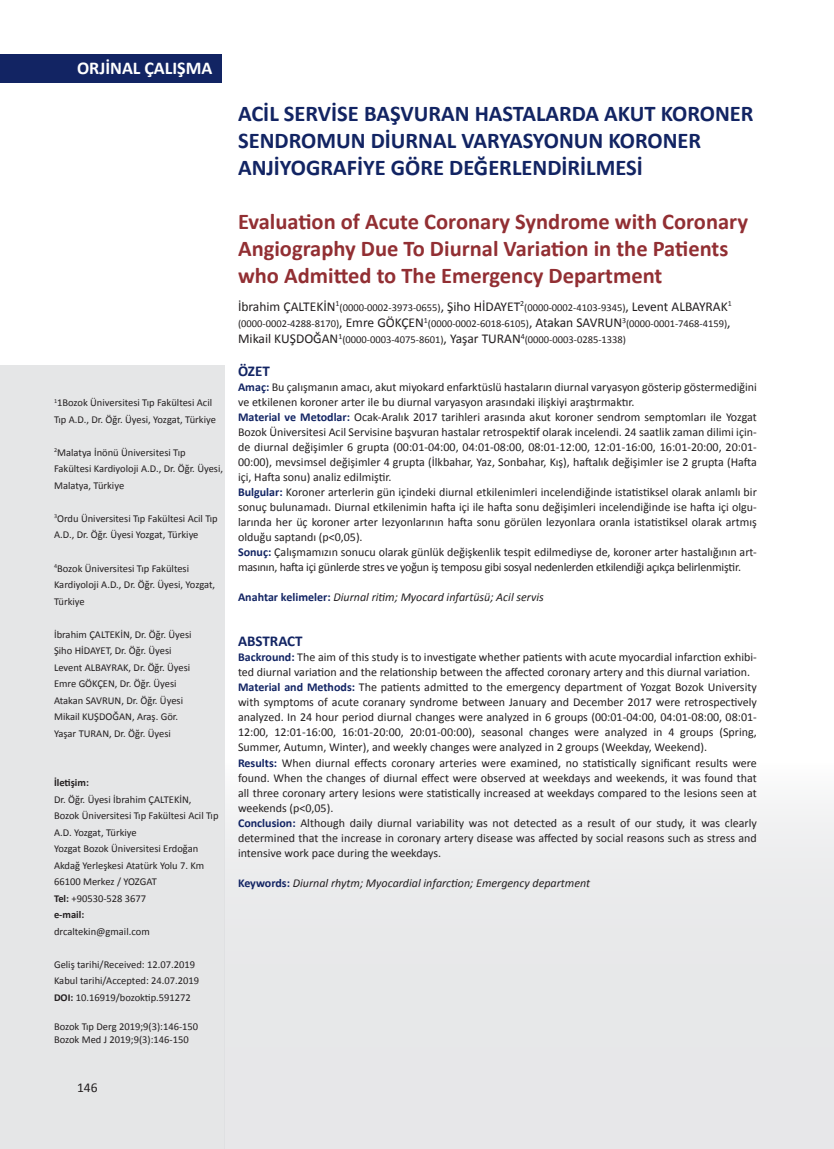
<style>
.page{position:relative;width:834px;height:1149px;background:#fff}
.page>*{position:absolute;margin:0;border:0;box-sizing:border-box;transform-origin:0 0}
.t1{font:700 22.5px/27px "Calibri";color:#922f33}
.t2{font:700 22.5px/27px "Calibri";color:#122463}
.t3{font:700 18px "Calibri";color:#fff}
.t4{font:700 15px "Calibri";color:#122463}
.t5{font:13.5px "Calibri";color:#231f20}
.t6{font:12px/15px "Calibri";color:#231f20;text-align:justify}
.t7{font:12px/15px "Calibri";letter-spacing:-.02em;color:#231f20}
.t8{font:italic 12px "Calibri";color:#231f20}
.t9{font:10.5px/16.5px "Calibri";color:#231f20}
.t10{font:700 10.5px "Calibri";color:#231f20}
.s1{font-weight:700}
.s2{font-size:10.5px}
.s3{font-size:13.5px}
.s4{font-weight:700;color:#122463}
.s5{font-weight:700;font-style:normal;color:#122463}
</style>
<div class="page">
<div style="left:224px;top:763px;width:609px;height:385px;background:linear-gradient(to bottom,#f3f4f4,#e3e3e5)"></div>
<div style="left:0;top:365px;width:224px;height:783px;background:#e5e6e7"></div>
<div style="left:0;top:54px;width:221px;height:28px;background:#122463"></div>
<p class="t3" style="left:77px;top:57px;width:137px">ORJİNAL ÇALIŞMA</p>
<p class="t9" style="left:54px;top:394px;width:163px"><sup>1</sup>1Bozok Üniversitesi Tıp Fakültesi Acil<br>Tıp A.D., Dr. Öğr. Üyesi, Yozgat, Türkiye</p>
<p class="t9" style="left:54px;top:443px;width:170px"><sup>2</sup>Malatya İnönü Üniversitesi Tıp<br>Fakültesi Kardiyoloji A.D., Dr. Öğr. Üyesi,<br>Malatya, Türkiye</p>
<p class="t9" style="left:54px;top:509px;width:165px"><sup>3</sup>Ordu Üniversitesi Tıp Fakültesi Acil Tıp<br>A.D., Dr. Öğr. Üyesi Yozgat, Türkiye</p>
<p class="t9" style="left:54px;top:559px;width:163px"><sup>4</sup>Bozok Üniversitesi Tıp Fakültesi<br>Kardiyoloji A.D., Dr. Öğr. Üyesi, Yozgat,<br>Türkiye</p>
<p class="t9" style="left:54px;top:625px;width:139px">İbrahim ÇALTEKİN, Dr. Öğr. Üyesi</p>
<p class="t9" style="left:54px;top:641px;width:119px">Şiho HİDAYET, Dr. Öğr. Üyesi</p>
<p class="t9" style="left:54px;top:658px;width:138px">Levent ALBAYRAK, Dr. Öğr. Üyesi</p>
<p class="t9" style="left:54px;top:674px;width:124px">Emre GÖKÇEN, Dr. Öğr. Üyesi</p>
<p class="t9" style="left:54px;top:691px;width:130px">Atakan SAVRUN, Dr. Öğr. Üyesi</p>
<p class="t9" style="left:54px;top:707px;width:126px">Mikail KUŞDOĞAN, Araş. Gör.</p>
<p class="t9" style="left:54px;top:724px;width:118px">Yaşar TURAN, Dr. Öğr. Üyesi</p>
<p class="t10" style="left:54px;top:776px;width:36px">İletişim:</p>
<p class="t9" style="left:54px;top:790px;width:139px">Dr. Öğr. Üyesi İbrahim ÇALTEKİN,</p>
<p class="t9" style="left:54px;top:806px;width:166px">Bozok Üniversitesi Tıp Fakültesi Acil Tıp<br>A.D. Yozgat, Türkiye</p>
<p class="t9" style="left:54px;top:839px;width:152px">Yozgat Bozok Üniversitesi Erdoğan<br>Akdağ Yerleşkesi Atatürk Yolu 7. Km<br>66100 Merkez / YOZGAT</p>
<p class="t9" style="left:54px;top:889px;width:94px"><span class="s1">Tel:</span> +90530-528 3677</p>
<p class="t10" style="left:54px;top:908px;width:32px">e-mail:</p>
<p class="t9" style="left:54px;top:922px;width:97px">drcaltekin@gmail.com</p>
<p class="t9" style="left:54px;top:955px;width:142px">Geliş tarihi/Received: 12.07.2019</p>
<p class="t9" style="left:54px;top:971px;width:147px">Kabul tarihi/Accepted: 24.07.2019</p>
<p class="t9" style="left:54px;top:988px;width:138px"><span class="s1">DOI:</span> 10.16919/bozoktip.591272</p>
<p class="t9" style="left:54px;top:1017px;width:146px">Bozok Tıp Derg 2019;9(3):146-150</p>
<p class="t9" style="left:54px;top:1030px;width:136px">Bozok Med J 2019;9(3):146-150</p>
<p class="t5" style="left:77px;top:1078px;width:22px">146</p>
<p class="t2" style="left:238px;top:99px;width:517px">ACİL SERVİSE BAŞVURAN HASTALARDA AKUT KORONER<br>SENDROMUN DİURNAL VARYASYONUN KORONER<br>ANJİYOGRAFİYE GÖRE DEĞERLENDİRİLMESİ</p>
<p class="t1" style="left:238px;top:207px;width:511px">Evaluation of Acute Coronary Syndrome with Coronary<br>Angiography Due To Diurnal Variation in the Patients who Admitted to The Emergency Department</p>
<p class="t5" style="left:238px;top:298px;width:495px">İbrahim ÇALTEKİN<sup>1</sup><span class="s2">(0000-0002-3973-0655)</span>, Şiho HİDAYET<sup>2</sup><span class="s2">(0000-0002-4103-9345)</span>, Levent ALBAYRAK<sup>1</sup></p>
<p class="t9" style="left:238px;top:315px;width:494px">(0000-0002-4288-8170)<span class="s3">, Emre GÖKÇEN</span><sup>1</sup>(0000-0002-6018-6105)<span class="s3">, Atakan SAVRUN</span><sup>3</sup>(0000-0001-7468-4159)<span class="s3">,<br>Mikail KUŞDOĞAN</span><sup>1</sup>(0000-0003-4075-8601)<span class="s3">, Yaşar TURAN</span><sup>4</sup>(0000-0003-0285-1338)</p>
<p class="t4" style="left:238px;top:362px;width:33px">ÖZET</p>
<p class="t6" style="left:238px;top:379px;width:520px"><span class="s4">Amaç:</span> Bu çalışmanın amacı, akut miyokard enfarktüslü hastaların diurnal varyasyon gösterip göstermediğini ve etkilenen koroner arter ile bu diurnal varyasyon arasındaki ilişkiyi araştırmaktır.</p>
<p class="t6" style="left:238px;top:409px;width:520px"><span class="s4">Material ve Metodlar:</span> Ocak-Aralık 2017 tarihleri arasında akut koroner sendrom semptomları ile Yozgat Bozok Üniversitesi Acil Servisine başvuran hastalar retrospektif olarak incelendi. 24 saatlik zaman dilimi için&shy;de diurnal değişimler 6 grupta (00:01-04:00, 04:01-08:00, 08:01-12:00, 12:01-16:00, 16:01-20:00, 20:01- 00:00), mevsimsel değişimler 4 grupta (İlkbahar, Yaz, Sonbahar, Kış), haftalık değişimler ise 2 grupta (Hafta içi, Hafta sonu) analiz edilmiştir.</p>
<p class="t6" style="left:238px;top:484px;width:520px"><span class="s4">Bulgular:</span> Koroner arterlerin gün içindeki diurnal etkilenimleri incelendiğinde istatistiksel olarak anlamlı bir sonuç bulunamadı. Diurnal etkilenimin hafta içi ile hafta sonu değişimleri incelendiğinde ise hafta içi olgu&shy;larında her üç koroner arter lezyonlarının hafta sonu görülen lezyonlara oranla istatistiksel olarak artmış olduğu saptandı (p&lt;0,05).</p>
<p class="t7" style="left:238px;top:544px;width:520px"><span class="s4">Sonuç:</span> Çalışmamızın sonucu olarak günlük değişkenlik tespit edilmediyse de, koroner arter hastalığının art&shy;masının, hafta içi günlerde stres ve yoğun iş temposu gibi sosyal nedenlerden etkilendiği açıkça belirlenmiştir.</p>
<p class="t8" style="left:238px;top:589px;width:307px"><span class="s5">Anahtar kelimeler:</span> Diurnal ritim; Myocard infartüsü; Acil servis</p>
<p class="t4" style="left:238px;top:632px;width:66px">ABSTRACT</p>
<p class="t6" style="left:238px;top:649px;width:520px"><span class="s4">Backround:</span> The aim of this study is to investigate whether patients with acute myocardial infarction exhibi&shy;ted diurnal variation and the relationship between the affected coronary artery and this diurnal variation.</p>
<p class="t6" style="left:238px;top:679px;width:520px"><span class="s4">Material and Methods:</span> The patients admitted to the emergency department of Yozgat Bozok University with symptoms of acute coranary syndrome between January and December 2017 were retrospectively analyzed. In 24 hour period diurnal changes were analyzed in 6 groups (00:01-04:00, 04:01-08:00, 08:01- 12:00, 12:01-16:00, 16:01-20:00, 20:01-00:00), seasonal changes were analyzed in 4 groups (Spring, Summer, Autumn, Winter), and weekly changes were analyzed in 2 groups (Weekday, Weekend).</p>
<p class="t6" style="left:238px;top:754px;width:520px"><span class="s4">Results:</span> When diurnal effects coronary arteries were examined, no statistically significant results were found. When the changes of diurnal effect were observed at weekdays and weekends, it was found that all three coronary artery lesions were statistically increased at weekdays compared to the lesions seen at weekends (p&lt;0,05).</p>
<p class="t6" style="left:238px;top:814px;width:520px"><span class="s4">Conclusion:</span> Although daily diurnal variability was not detected as a result of our study, it was clearly determined that the increase in coronary artery disease was affected by social reasons such as stress and intensive work pace during the weekdays.</p>
<p class="t8" style="left:238px;top:874px;width:353px"><span class="s5">Keywords:</span> Diurnal rhytm; Myocardial infarction; Emergency department</p>
</div>
